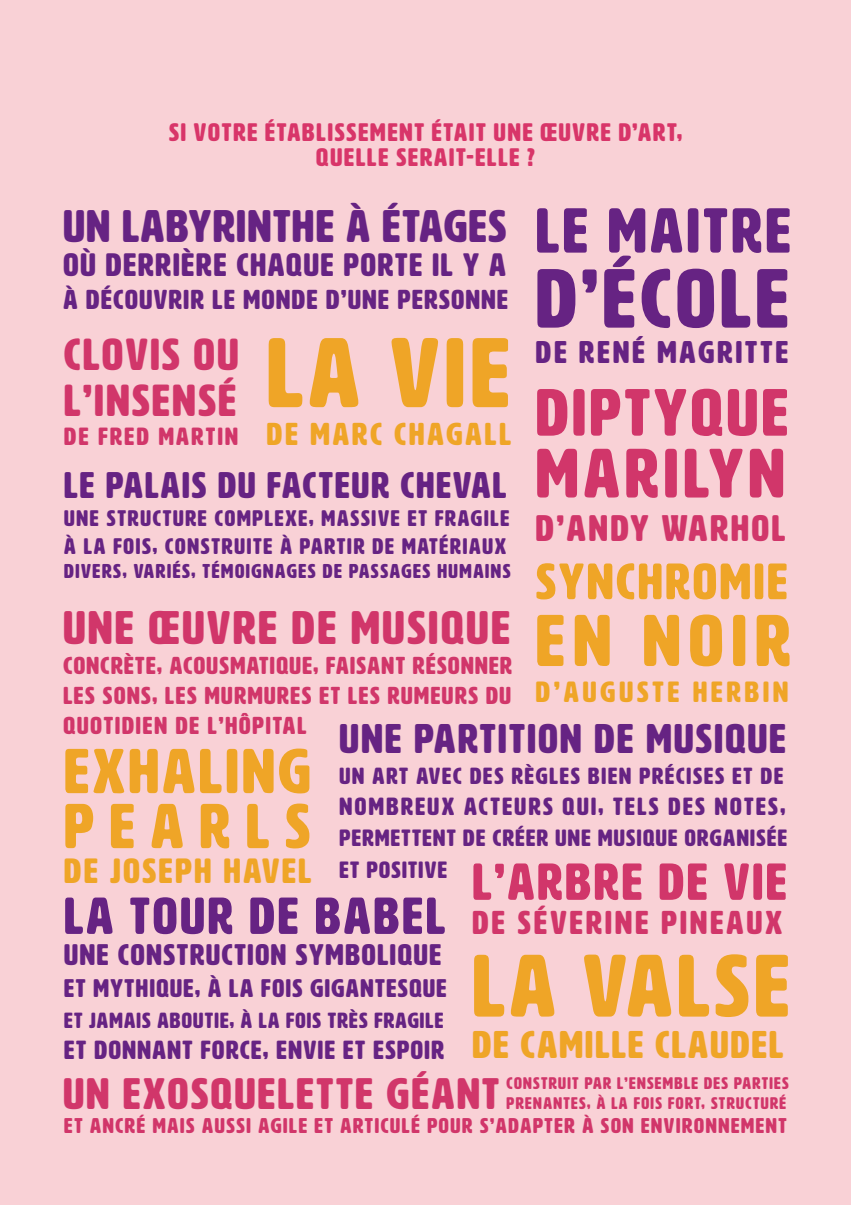
<style>
.page{position:relative;width:851px;height:1205px;background:#fff}
.page>*{position:absolute;margin:0;border:0;box-sizing:border-box;transform-origin:0 0}
.t1{font:97.25px "HWT Artz";color:#efa527}
.t2{font:87px "HWT Artz";color:#efa527}
.t3{font:82.5px "HWT Artz";letter-spacing:.06em;color:#662383}
.t4{font:72px "HWT Artz";letter-spacing:.12em;color:#efa527}
.t5{font:68.75px "HWT Artz";letter-spacing:.08em;color:#d1366a}
.t6{font:65.75px "HWT Artz";letter-spacing:.06em;color:#d1366a}
.t7{font:62.5px "HWT Artz";letter-spacing:.06em;color:#662383}
.t8{font:62.25px/55px "HWT Artz";letter-spacing:.06em;color:#efa527}
.t9{font:51.25px "HWT Artz";letter-spacing:.065em;color:#662383}
.t10{font:51.25px "HWT Artz";letter-spacing:.06em;color:#d1366a}
.t11{font:50.25px "HWT Artz";letter-spacing:.06em;color:#efa527}
.t12{font:46.5px "HWT Artz";letter-spacing:.06em;color:#d1366a}
.t13{font:45px "HWT Artz";letter-spacing:.04em;color:#662383}
.t14{font:44.25px/45.8px "HWT Artz";letter-spacing:.06em;color:#d1366a}
.t15{font:43.5px "HWT Artz";letter-spacing:.06em;color:#d1366a}
.t16{font:40.75px "HWT Artz";letter-spacing:.06em;color:#662383}
.t17{font:38px "HWT Artz";letter-spacing:.06em;color:#efa527}
.t18{font:36.5px "HWT Artz";letter-spacing:.06em;color:#662383}
.t19{font:36.5px "HWT Artz";letter-spacing:.08em;color:#d1366a}
.t20{font:34.5px "HWT Artz";letter-spacing:.08em;color:#efa527}
.t21{font:32.5px "HWT Artz";letter-spacing:.1em;color:#d1366a}
.t22{font:32px "HWT Artz";letter-spacing:.06em;color:#662383}
.t23{font:31.25px "HWT Artz";letter-spacing:.1em;color:#efa527}
.t24{font:31px "HWT Artz";letter-spacing:.105em;color:#662383}
.t25{font:29.5px "HWT Artz";letter-spacing:.06em;color:#662383}
.t26{font:28.75px "HWT Artz";letter-spacing:.14em;color:#efa527}
.t27{font:27px "HWT Artz";letter-spacing:.06em;color:#662383}
.t28{font:25.75px "HWT Artz";letter-spacing:.06em;color:#662383}
.t29{font:25.25px "HWT Artz";letter-spacing:.06em;color:#662383}
.t30{font:25px/25px "HWT Artz";letter-spacing:.075em;color:#d83569;text-align:center}
.t31{font:24.5px "HWT Artz";letter-spacing:.1em;color:#662383}
.t32{font:24.5px "HWT Artz";letter-spacing:.1em;color:#d1366a}
.t33{font:24.25px/30px "HWT Artz";letter-spacing:.065em;color:#d1366a;text-align:justify}
.t34{font:23.25px/31.2px "HWT Artz";letter-spacing:.06em;color:#662383}
.t35{font:23px "HWT Artz";letter-spacing:.08em;color:#662383}
.t36{font:22.25px/28.2px "HWT Artz";letter-spacing:.08em;color:#662383}
.t37{font:21.5px "HWT Artz";letter-spacing:.055em;color:#662383}
.t38{font:21px "HWT Artz";letter-spacing:.08em;color:#d1366a}
.t39{font:19.75px "HWT Artz";letter-spacing:.08em;color:#662383}
.t40{font:16.5px/19.5px "HWT Artz";letter-spacing:.08em;color:#d1366a}
</style>
<div class="page">
<div style="left:0;top:0;width:850px;height:1205px;background:#f9d1d6"></div>
<p class="t30" style="left:169px;top:120px;width:514px">SI VOTRE ÉTABLISSEMENT ÉTAIT UNE ŒUVRE D’ART,<br>QUELLE SERAIT-ELLE ?</p>
<h3 class="t13" style="left:63px;top:203px;width:444px">UN LABYRINTHE À ÉTAGES</h3>
<h3 class="t22" style="left:63px;top:248px;width:444px">OÙ DERRIÈRE CHAQUE PORTE IL Y A</h3>
<p class="t27" style="left:63px;top:285px;width:446px">À DÉCOUVRIR LE MONDE D’UNE PERSONNE</p>
<h3 class="t7" style="left:536px;top:198px;width:256px">LE MAITRE</h3>
<h3 class="t3" style="left:536px;top:255px;width:254px">D’ÉCOLE</h3>
<p class="t24" style="left:536px;top:335px;width:254px">DE RENÉ MAGRITTE</p>
<h1 class="t1" style="left:267px;top:322px;width:244px">LA VIE</h1>
<p class="t23" style="left:267px;top:417px;width:245px">DE MARC CHAGALL</p>
<h3 class="t14" style="left:64px;top:332px;width:176px">CLOVIS OU<br>L’INSENSÉ</h3>
<p class="t32" style="left:64px;top:424px;width:175px">DE FRED MARTIN</p>
<h3 class="t6" style="left:536px;top:378px;width:253px">DIPTYQUE</h3>
<h3 class="t5" style="left:536px;top:437px;width:250px">MARILYN</h3>
<h3 class="t19" style="left:536px;top:509px;width:251px">D’ANDY WARHOL</h3>
<h3 class="t18" style="left:64px;top:466px;width:443px">LE PALAIS DU FACTEUR CHEVAL</h3>
<p class="t36" style="left:64px;top:504px;width:446px">UNE STRUCTURE COMPLEXE, MASSIVE ET FRAGILE<br>À LA FOIS, CONSTRUITE À PARTIR DE MATÉRIAUX</p>
<p class="t39" style="left:64px;top:560px;width:448px">DIVERS, VARIÉS, TÉMOIGNAGES DE PASSAGES HUMAINS</p>
<h3 class="t12" style="left:63px;top:603px;width:448px">UNE ŒUVRE DE MUSIQUE</h3>
<p class="t33" style="left:63px;top:651px;width:450px">CONCRÈTE, ACOUSMATIQUE, FAISANT RÉSONNER LES SONS, LES MURMURES ET LES RUMEURS DU QUOTIDIEN DE L’HÔPITAL</p>
<h3 class="t11" style="left:536px;top:555px;width:253px">SYNCHROMIE</h3>
<h3 class="t4" style="left:536px;top:603px;width:256px">EN NOIR</h3>
<p class="t26" style="left:536px;top:677px;width:254px">D’AUGUSTE HERBIN</p>
<h3 class="t16" style="left:339px;top:717px;width:448px">UNE PARTITION DE MUSIQUE</h3>
<p class="t35" style="left:339px;top:764px;width:445px">UN ART AVEC DES RÈGLES BIEN PRÉCISES ET DE</p>
<p class="t31" style="left:339px;top:794px;width:447px">NOMBREUX ACTEURS QUI, TELS DES NOTES,</p>
<p class="t34" style="left:339px;top:823px;width:449px">PERMETTENT DE CRÉER UNE MUSIQUE ORGANISÉE<br>ET POSITIVE</p>
<h3 class="t8" style="left:64px;top:744px;width:247px">EXHALING<br>PEARLS</h3>
<h3 class="t20" style="left:64px;top:853px;width:249px">DE JOSEPH HAVEL</h3>
<h3 class="t10" style="left:472px;top:855px;width:315px">L’ARBRE DE VIE</h3>
<h3 class="t21" style="left:472px;top:905px;width:311px">DE SÉVERINE PINEAUX</h3>
<h3 class="t9" style="left:64px;top:889px;width:382px">LA TOUR DE BABEL</h3>
<p class="t25" style="left:64px;top:939px;width:378px">UNE CONSTRUCTION SYMBOLIQUE</p>
<p class="t29" style="left:64px;top:974px;width:384px">ET MYTHIQUE, À LA FOIS GIGANTESQUE</p>
<p class="t37" style="left:64px;top:1009px;width:380px">ET JAMAIS ABOUTIE, À LA FOIS TRÈS FRAGILE</p>
<p class="t28" style="left:64px;top:1037px;width:381px">ET DONNANT FORCE, ENVIE ET ESPOIR</p>
<h2 class="t2" style="left:472px;top:940px;width:318px">LA VALSE</h2>
<h3 class="t17" style="left:472px;top:1024px;width:312px">DE CAMILLE CLAUDEL</h3>
<h3 class="t15" style="left:63px;top:1071px;width:437px">UN EXOSQUELETTE GÉANT</h3>
<p class="t40" style="left:506px;top:1074px;width:283px">CONSTRUIT PAR L’ENSEMBLE DES PARTIES<br>PRENANTES, À LA FOIS FORT, STRUCTURÉ</p>
<p class="t38" style="left:64px;top:1114px;width:723px">ET ANCRÉ MAIS AUSSI AGILE ET ARTICULÉ POUR S’ADAPTER À SON ENVIRONNEMENT</p>
</div>
